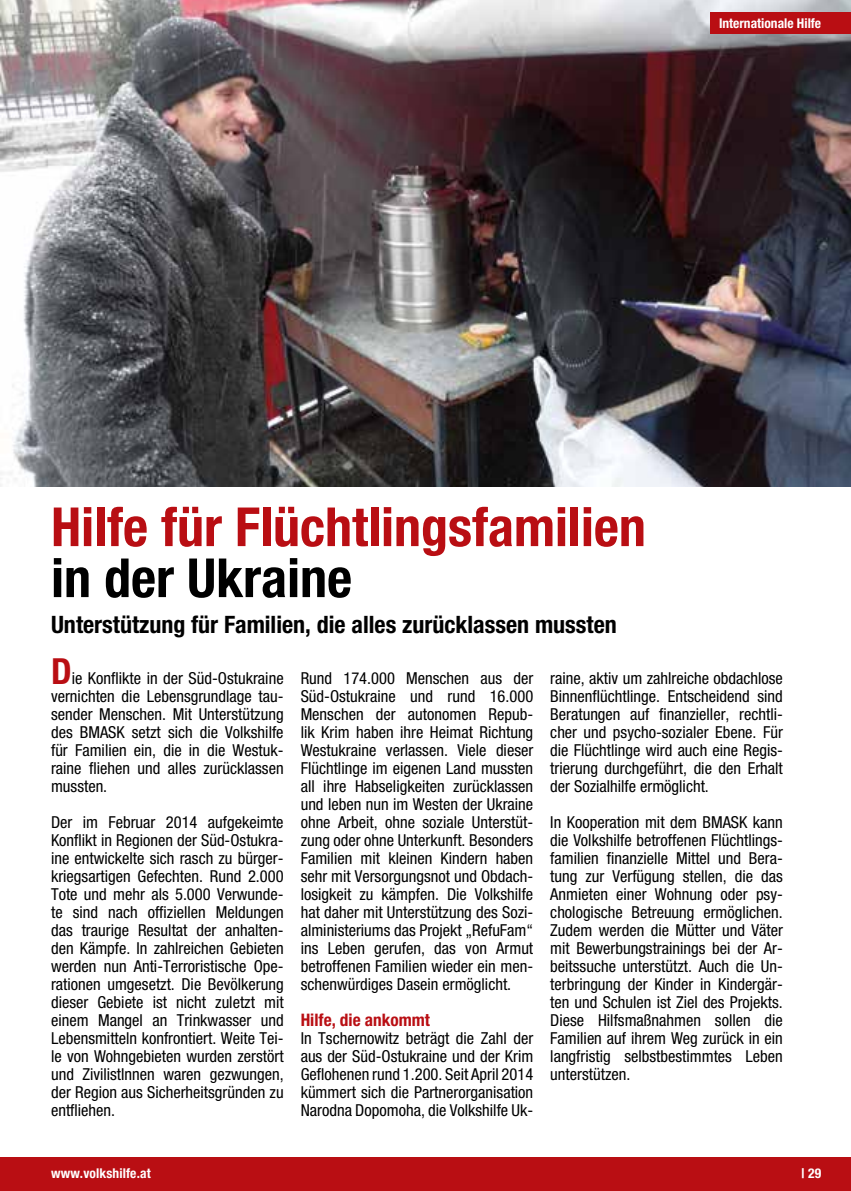
<style>
.page{position:relative;width:851px;height:1191px;background:#fff}
.page>*{position:absolute;margin:0;border:0;box-sizing:border-box;transform-origin:0 0}
.t1{font:700 condensed 54px/51px "Helvetica Neue";color:#b90e13}
.t2{font:700 condensed 24px "Helvetica Neue";color:#000}
.t3{font:700 condensed 17.25px "Helvetica Neue";color:#b90e13}
.t4{font:condensed 16.5px/18px "Helvetica Neue";color:#000;text-align:justify}
.t5{font:700 condensed 13.5px "Helvetica Neue";color:#fff}
.s1{color:#b80e13}
.s2{color:#000}
.s3{font-weight:700;font-size:36px;color:#b90e13}
</style>
<div class="page">
<div style="left:0;top:1157px;width:850px;height:34px;background:#b90e13"></div>
<img style="left:0;top:0;width:850px;height:486px">
<div style="left:710px;top:13px;width:140px;height:21px;background:#b90e13"></div>
<p class="t5" style="left:718px;top:15px;width:104px">Internationale Hilfe</p>
<h1 class="t1" style="left:51px;top:501px;width:596px"><span class="s1">Hilfe</span> für Flüchtlingsfamilien <span class="s2">in der Ukraine</span></h1>
<h2 class="t2" style="left:51px;top:610px;width:567px">Unterstützung für Familien, die alles zurücklassen mussten</h2>
<p class="t4" style="left:51px;top:669px;width:234px"><span class="s3">D</span>ie Konflikte in der Süd-Ostukraine vernichten die Lebensgrundlage tau&shy;sender Menschen. Mit Unterstützung des BMASK setzt sich die Volkshilfe für Familien ein, die in die Westuk&shy;raine fliehen und alles zurücklassen mussten.</p>
<p class="t4" style="left:51px;top:813px;width:234px">Der im Februar 2014 aufgekeimte Konflikt in Regionen der Süd-Ostukra&shy;ine entwickelte sich rasch zu bürger&shy;kriegsartigen Gefechten. Rund 2.000<br>Tote und mehr als 5.000 Verwunde&shy;te sind nach offiziellen Meldungen das traurige Resultat der anhalten&shy;den Kämpfe. In zahlreichen Gebieten werden nun Anti-Terroristische Ope&shy;rationen umgesetzt. Die Bevölkerung dieser Gebiete ist nicht zuletzt mit einem Mangel an Trinkwasser und Lebensmitteln konfrontiert. Weite Tei&shy;le von Wohngebieten wurden zerstört und ZivilistInnen waren gezwungen, der Region aus Sicherheitsgründen zu entfliehen.</p>
<p class="t4" style="left:300px;top:669px;width:234px">Rund 174.000 Menschen aus der Süd-Ostukraine und rund 16.000<br>Menschen der autonomen Repub&shy;lik Krim haben ihre Heimat Richtung Westukraine verlassen. Viele dieser Flüchtlinge im eigenen Land mussten all ihre Habseligkeiten zurücklassen und leben nun im Westen der Ukraine ohne Arbeit, ohne soziale Unterstüt&shy;zung oder ohne Unterkunft. Besonders Familien mit kleinen Kindern haben sehr mit Versorgungsnot und Obdach&shy;losigkeit zu kämpfen. Die Volkshilfe hat daher mit Unterstützung des Sozi&shy;alministeriums das Projekt „RefuFam“ ins Leben gerufen, das von Armut betroffenen Familien wieder ein men&shy;schenwürdiges Dasein ermöglicht.</p>
<p class="t3" style="left:300px;top:1009px;width:131px">Hilfe, die ankommt</p>
<p class="t4" style="left:300px;top:1029px;width:234px">In Tschernowitz beträgt die Zahl der aus der Süd-Ostukraine und der Krim Geflohenen rund 1.200. Seit April 2014 kümmert sich die Partnerorganisation Narodna Dopomoha, die Volkshilfe Uk-</p>
<p class="t4" style="left:550px;top:669px;width:234px">raine, aktiv um zahlreiche obdachlose Binnenflüchtlinge. Entscheidend sind Beratungen auf finanzieller, rechtli&shy;cher und psycho-sozialer Ebene. Für die Flüchtlinge wird auch eine Regis&shy;trierung durchgeführt, die den Erhalt der Sozialhilfe ermöglicht.</p>
<p class="t4" style="left:550px;top:813px;width:234px">In Kooperation mit dem BMASK kann die Volkshilfe betroffenen Flüchtlings&shy;familien finanzielle Mittel und Bera&shy;tung zur Verfügung stellen, die das Anmieten einer Wohnung oder psy&shy;chologische Betreuung ermöglichen.<br>Zudem werden die Mütter und Väter mit Bewerbungstrainings bei der Ar&shy;beitssuche unterstützt. Auch die Un&shy;terbringung der Kinder in Kindergär&shy;ten und Schulen ist Ziel des Projekts.<br>Diese Hilfsmaßnahmen sollen die Familien auf ihrem Weg zurück in ein langfristig selbstbestimmtes Leben unterstützen.</p>
<p class="t5" style="left:51px;top:1165px;width:101px">www.volkshilfe.at</p>
<p class="t5" style="left:801px;top:1165px;width:21px">| 29</p>
</div>
